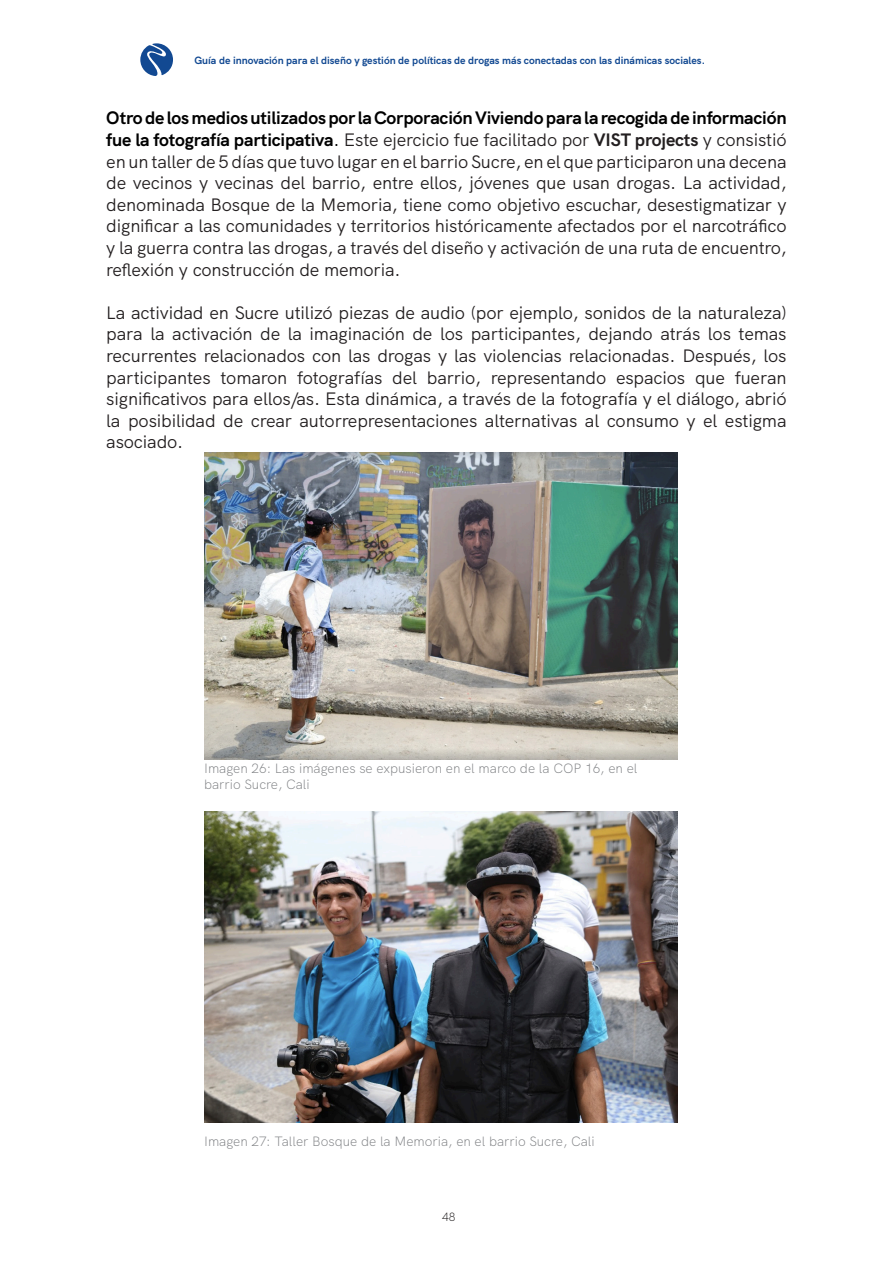
<style>
.page{position:relative;width:893px;height:1263px;background:#fff}
.page>*{position:absolute;margin:0;border:0;box-sizing:border-box;transform-origin:0 0}
.t1{font:18px/21.6px "HK Grotesk";letter-spacing:-.01em;color:#231f20;text-align:justify}
.t2{font:300 13.5px/16.2px "HK Grotesk";color:#808285}
.t3{font:300 12px "HK Grotesk";color:#231f20}
.t4{font:700 10.5px "HK Grotesk";color:#124992}
.s1{font-weight:700;color:#000}
.s2{color:#000}
.s3{font-weight:700}
</style>
<div class="page">
<svg style="left:140px;top:43px;width:33px;height:33px"></svg>
<img style="left:204px;top:453px;width:473px;height:306px">
<img style="left:204px;top:812px;width:473px;height:310px">
<p class="t4" style="left:194px;top:52px;width:512px">Guía de innovación para el diseño y gestión de políticas de drogas más conectadas con las dinámicas sociales.</p>
<p class="t1" style="left:106px;top:106px;width:682px"><span class="s1">Otro de los medios utilizados por la Corporación Viviendo para la recogida de información fue la fotografía participativa</span><span class="s2">.</span> Este ejercicio fue facilitado por <span class="s3">VIST projects</span> y consistió en un taller de 5 días que tuvo lugar en el barrio Sucre, en el que participaron una decena de vecinos y vecinas del barrio, entre ellos, jóvenes que usan drogas. La actividad, denominada Bosque de la Memoria, tiene como objetivo escuchar, desestigmatizar y dignificar a las comunidades y territorios históricamente afectados por el narcotráfico y la guerra contra las drogas, a través del diseño y activación de una ruta de encuentro, reflexión y construcción de memoria.</p>
<p class="t1" style="left:106px;top:300px;width:682px">La actividad en Sucre utilizó piezas de audio (por ejemplo, sonidos de la naturaleza) para la activación de la imaginación de los participantes, dejando atrás los temas recurrentes relacionados con las drogas y las violencias relacionadas. Después, los participantes tomaron fotografías del barrio, representando espacios que fueran significativos para ellos/as. Esta dinámica, a través de la fotografía y el diálogo, abrió la posibilidad de crear autorrepresentaciones alternativas al consumo y el estigma asociado.</p>
<p class="t2" style="left:204px;top:759px;width:435px">Imagen 26: Las imágenes se expusieron en el marco de la COP 16, en el barrio Sucre, Cali</p>
<p class="t2" style="left:204px;top:1132px;width:392px">Imagen 27: Taller Bosque de la Memoria, en el barrio Sucre, Cali</p>
<p class="t3" style="left:442px;top:1207px;width:15px">48</p>
</div>
